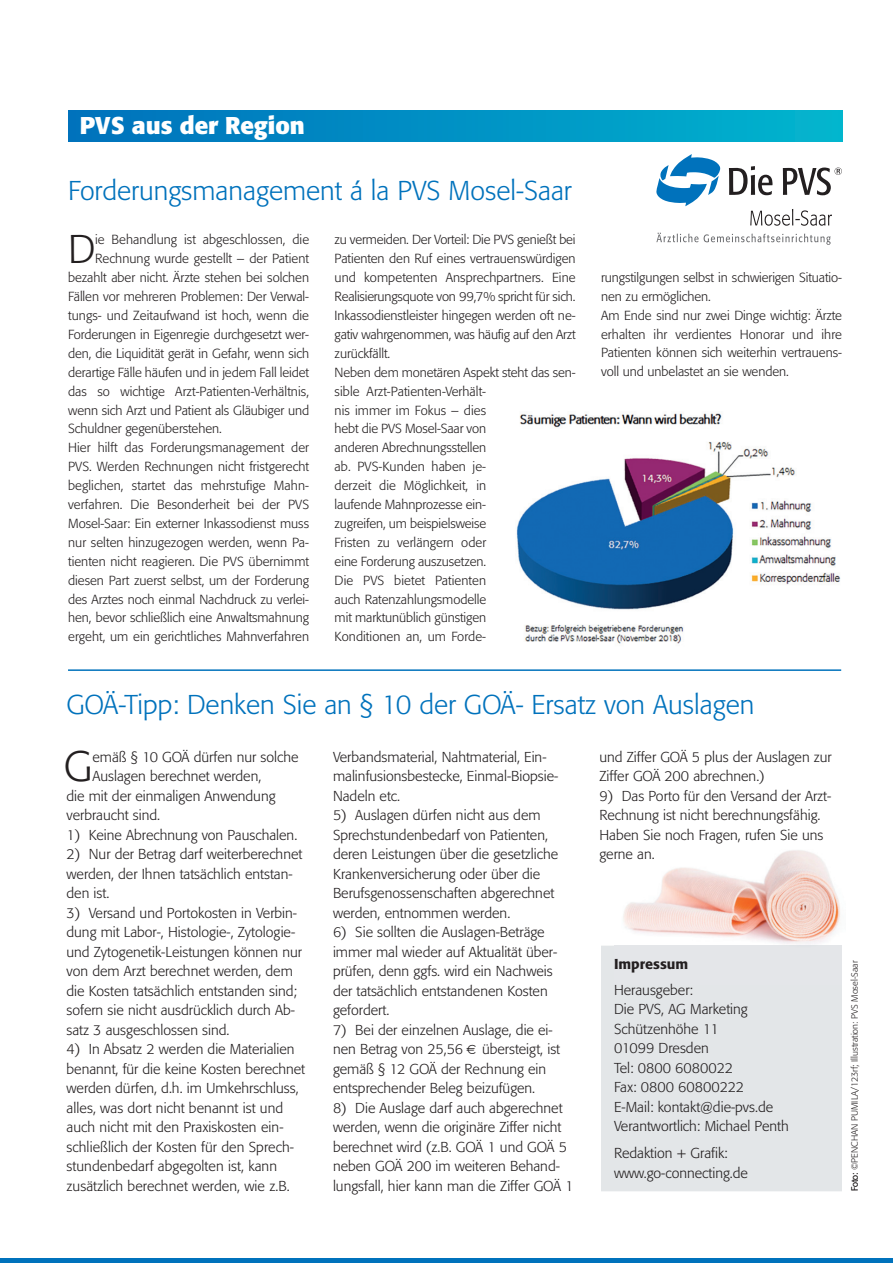
<style>
.page{position:relative;width:893px;height:1263px;background:#fff}
.page>*{position:absolute;margin:0;border:0;box-sizing:border-box;transform-origin:0 0}
.t1{font:300 42.3px "Formata";color:#231f20}
.t2{font:300 39.75px "Formata";color:#231f20}
.t3{font:300 27px "Formata";color:#0072bc}
.t4{font:700 24px "Formata BQ";color:#fff}
.t5{font:300 14.25px/19.5px "Formata";color:#231f20}
.t6{font:500 14.25px "Formata BQ";color:#231f20}
.t7{font:300 13.05px/18.9px "Formata";letter-spacing:-.005em;color:#231f20}
.t8{font:300 9px "Formata";color:#231f20}
</style>
<div class="page">
<hr style="left:0;top:1259px;width:893px;height:4px;background:#0072bc">
<img style="left:614px;top:850px;width:228px;height:96px">
<div style="left:601px;top:946px;width:241px;height:245px;background:#e3e6e8"></div>
<div style="left:614px;top:946px;width:228px;height:38px;background:#e4e6e9"></div>
<hr style="left:68px;top:669px;width:773px;height:2px;background:#0072bc">
<div style="left:68px;top:110px;width:774px;height:32px;background:linear-gradient(to right,#0070bc,#01b4ce)"></div>
<img style="left:516px;top:413px;width:325px;height:231px">
<svg style="left:783px;top:168px;width:59px;height:27px"></svg>
<svg style="left:656px;top:154px;width:64px;height:52px"></svg>
<svg style="left:729px;top:166px;width:43px;height:29px"></svg>
<svg style="left:656px;top:233px;width:175px;height:12px"></svg>
<svg style="left:750px;top:209px;width:82px;height:17px"></svg>
<h3 class="t4" style="left:80px;top:114px;width:227px">PVS aus der Region</h3>
<h3 class="t3" style="left:68px;top:179px;width:505px">Forderungsmanagement á la PVS Mosel-Saar</h3>
<h2 class="t2" style="left:68px;top:232px;width:29px">D</h2>
<p class="t7" style="left:95px;top:231px;width:215px">ie Behandlung ist abgeschlossen, die</p>
<p class="t7" style="left:335px;top:231px;width:242px">zu vermeiden. Der Vorteil: Die PVS genießt bei<br>Patienten den Ruf eines vertrauenswürdigen und kompetenten Ansprechpartners. Eine<br>Realisierungsquote von 99,7% spricht für sich.<br>Inkassodienstleister hingegen werden oft ne&shy;gativ wahrgenommen, was häufig auf den Arzt zurückfällt.<br>Neben dem monetären Aspekt steht das sen&shy;sible Arzt-Patienten-Verhält-<br>nis immer im Fokus – dies<br>hebt die PVS Mosel-Saar von<br>anderen Abrechnungsstellen<br>ab. PVS-Kunden haben je-<br>derzeit die Möglichkeit, in<br>laufende Mahnprozesse ein-<br>zugreifen, um beispielsweise<br>Fristen zu verlängern oder<br>eine Forderung auszusetzen.<br>Die PVS bietet Patienten<br>auch Ratenzahlungsmodelle<br>mit marktunüblich günstigen<br>Konditionen an, um Forde-</p>
<p class="t7" style="left:95px;top:250px;width:215px">Rechnung wurde gestellt – der Patient</p>
<p class="t7" style="left:68px;top:269px;width:242px">bezahlt aber nicht. Ärzte stehen bei solchen</p>
<p class="t7" style="left:68px;top:288px;width:242px">Fällen vor mehreren Problemen: Der Verwal-</p>
<p class="t7" style="left:68px;top:307px;width:242px">tungs- und Zeitaufwand ist hoch, wenn die</p>
<p class="t7" style="left:68px;top:326px;width:242px">Forderungen in Eigenregie durchgesetzt wer-</p>
<p class="t7" style="left:68px;top:345px;width:242px">den, die Liquidität gerät in Gefahr, wenn sich</p>
<p class="t7" style="left:68px;top:364px;width:242px">derartige Fälle häufen und in jedem Fall leidet</p>
<p class="t7" style="left:68px;top:383px;width:242px">das so wichtige Arzt-Patienten-Verhältnis,</p>
<p class="t7" style="left:68px;top:401px;width:242px">wenn sich Arzt und Patient als Gläubiger und</p>
<p class="t7" style="left:68px;top:420px;width:155px">Schuldner gegenüberstehen.</p>
<p class="t7" style="left:68px;top:439px;width:242px">Hier hilft das Forderungsmanagement der</p>
<p class="t7" style="left:68px;top:458px;width:242px">PVS. Werden Rechnungen nicht fristgerecht</p>
<p class="t7" style="left:68px;top:477px;width:242px">beglichen, startet das mehrstufige Mahn -</p>
<p class="t7" style="left:68px;top:496px;width:242px">verfahren. Die Besonderheit bei der PVS</p>
<p class="t7" style="left:68px;top:515px;width:242px">Mosel-Saar: Ein externer Inkassodienst muss</p>
<p class="t7" style="left:68px;top:534px;width:242px">nur selten hinzugezogen werden, wenn Pa-</p>
<p class="t7" style="left:68px;top:553px;width:242px">tienten nicht reagieren. Die PVS übernimmt</p>
<p class="t7" style="left:68px;top:572px;width:242px">diesen Part zuerst selbst, um der Forderung</p>
<p class="t7" style="left:68px;top:590px;width:242px">des Arztes noch einmal Nachdruck zu verlei-</p>
<p class="t7" style="left:68px;top:609px;width:242px">hen, bevor schließlich eine Anwaltsmahnung</p>
<p class="t7" style="left:68px;top:628px;width:242px">ergeht, um ein gerichtliches Mahnverfahren</p>
<p class="t7" style="left:601px;top:269px;width:242px">rungstilgungen selbst in schwierigen Situatio&shy;nen zu ermöglichen.<br>Am Ende sind nur zwei Dinge wichtig: Ärzte erhalten ihr verdientes Honorar und ihre Patienten können sich weiterhin vertrauens&shy;voll und unbelastet an sie wenden.</p>
<h3 class="t3" style="left:67px;top:693px;width:689px">GOÄ-Tipp: Denken Sie an § 10 der GOÄ- Ersatz von Auslagen</h3>
<p class="t5" style="left:92px;top:748px;width:208px">emäß § 10 GOÄ dürfen nur solche</p>
<p class="t5" style="left:92px;top:768px;width:170px">Auslagen berechnet werden,</p>
<p class="t5" style="left:67px;top:787px;width:211px">die mit der einmaligen Anwendung</p>
<p class="t5" style="left:67px;top:807px;width:95px">verbraucht sind.</p>
<p class="t5" style="left:67px;top:826px;width:232px">1) Keine Abrechnung von Pauschalen.</p>
<p class="t5" style="left:67px;top:846px;width:237px">2) Nur der Betrag darf weiterberechnet werden, der Ihnen tatsächlich entstan&shy;den ist.</p>
<p class="t5" style="left:67px;top:904px;width:237px">3) Versand und Portokosten in Verbin&shy;dung mit Labor-, Histologie-, Zytologie&shy;und Zytogenetik-Leistungen können nur von dem Arzt berechnet werden, dem die Kosten tatsächlich entstanden sind; sofern sie nicht ausdrücklich durch Ab&shy;satz 3 ausgeschlossen sind.</p>
<p class="t5" style="left:67px;top:1041px;width:240px">4) In Absatz 2 werden die Materialien benannt, für die keine Kosten berechnet werden dürfen, d.h. im Umkehrschluss, alles, was dort nicht benannt ist und auch nicht mit den Praxiskosten ein&shy;schließlich der Kosten für den Sprech&shy;stundenbedarf abgegolten ist, kann zusätzlich berechnet werden, wie z.B.</p>
<h1 class="t1" style="left:64px;top:748px;width:31px">G</h1>
<p class="t5" style="left:333px;top:748px;width:227px">Verbandsmaterial, Nahtmaterial, Ein - malinfusionsbestecke, Einmal-Biopsie-<br>Nadeln etc.</p>
<p class="t5" style="left:333px;top:807px;width:227px">5) Auslagen dürfen nicht aus dem Sprechstundenbedarf von Patienten, deren Leistungen über die gesetzliche Krankenversicherung oder über die Berufsgenossenschaften abgerechnet werden, entnommen werden.</p>
<p class="t5" style="left:333px;top:924px;width:226px">6) Sie sollten die Auslagen-Beträge immer mal wieder auf Aktualität über&shy;prüfen, denn ggfs. wird ein Nachweis der tatsächlich entstandenen Kosten gefordert.</p>
<p class="t5" style="left:333px;top:1021px;width:221px">7) Bei der einzelnen Auslage, die ei - nen Betrag von 25,56</p>
<p class="t5" style="left:333px;top:1041px;width:229px;text-indent:149px">übersteigt, ist gemäß § 12 GOÄ der Rechnung ein entsprechender Beleg beizufügen.</p>
<p class="t5" style="left:333px;top:1099px;width:242px">8) Die Auslage darf auch abgerechnet werden, wenn die originäre Ziffer nicht berechnet wird (z.B. GOÄ 1 und GOÄ 5 neben GOÄ 200 im weiteren Behand&shy;lungsfall, hier kann man die Ziffer GOÄ 1</p>
<p class="t5" style="left:599px;top:748px;width:234px">und Ziffer GOÄ 5 plus der Auslagen zur<br>Ziffer GOÄ 200 abrechnen.)</p>
<p class="t5" style="left:599px;top:787px;width:233px">9) Das Porto für den Versand der Arzt-<br>Rechnung ist nicht berechnungsfähig.<br>Haben Sie noch Fragen, rufen Sie uns gerne an.</p>
<p class="t6" style="left:614px;top:958px;width:76px">Impressum</p>
<p class="t5" style="left:614px;top:981px;width:176px">Herausgeber:<br>Die PVS, AG Marketing<br>Schützenhöhe 11<br>01099 Dresden<br>Tel: 0800 6080022<br>Fax: 0800 60800222<br>E-Mail: kontakt@die-pvs.de<br>Verantwortlich: Michael Penth</p>
<p class="t5" style="left:614px;top:1144px;width:135px">Redaktion + Grafik: www.go-connecting.de</p>
<p class="t8" style="left:851px;top:1191px;width:232px;rotate:-90deg">Foto: ©PENCHAN PUMILA/123rf; Illustration: PVS Mosel-Saar</p>
</div>
